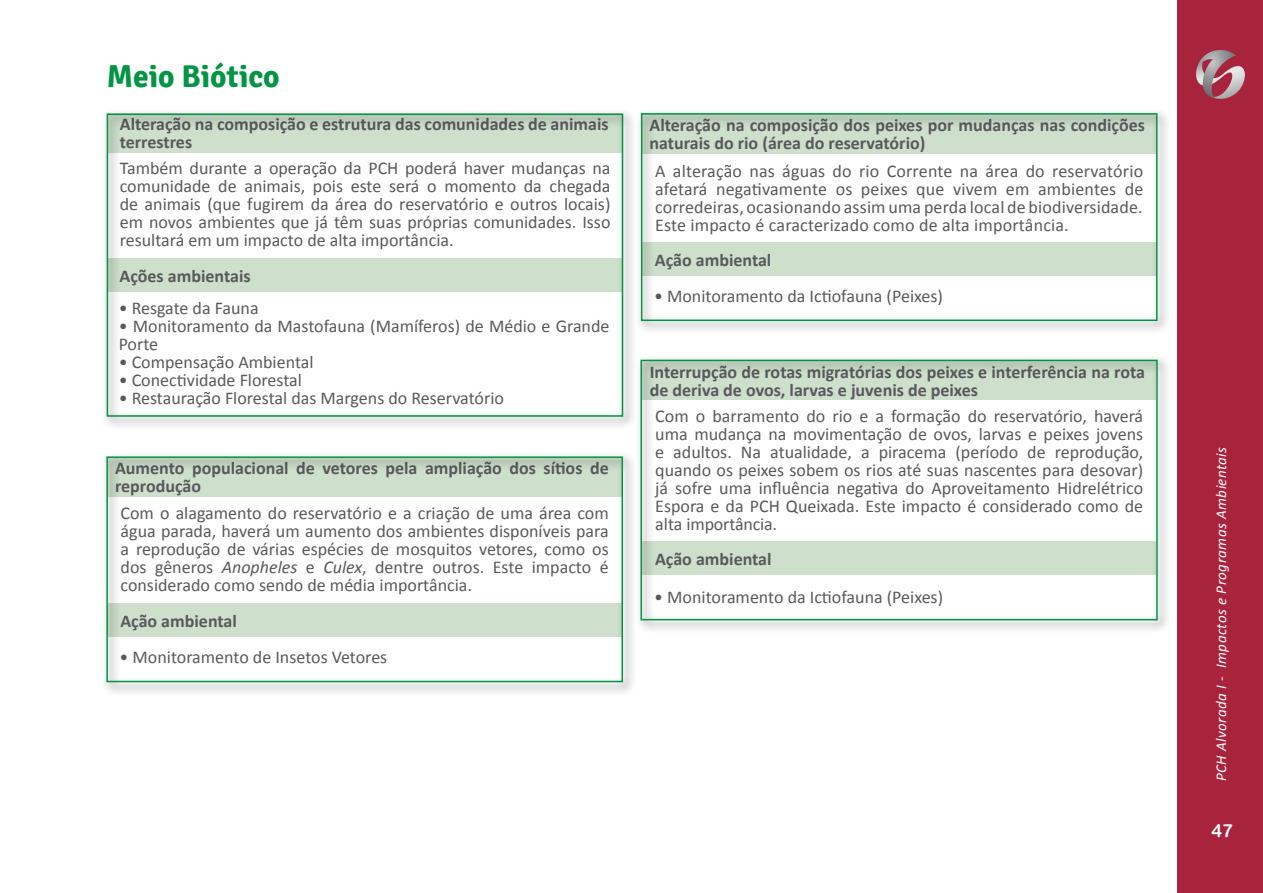
<style>
.page{position:relative;width:1263px;height:893px;background:#fff}
.page>*{position:absolute;margin:0;border:0;box-sizing:border-box;transform-origin:0 0}
.t1{font:700 31.5px "Signika";color:#009444}
.t2{font:18px/18px "Calibri";color:#58595b;text-align:justify}
.t3{font:700 18px/18px "Calibri";color:#58595b}
.t4{font:18px "Arial Rounded MT Bold";color:#fff}
.t5{font:italic 15px "Calibri";letter-spacing:.03em;color:#fff}
.s1{font-style:italic}
</style>
<div class="page">
<div style="left:1178px;top:0;width:85px;height:893px;background:#a8243d"></div>
<svg style="left:1196px;top:50px;width:49px;height:49px"></svg>
<div style="left:102px;top:109px;width:534px;height:321px;background:#000;opacity:.75"></div>
<div style="left:107px;top:114px;width:516px;height:303px;border:2px solid #009444"></div>
<div style="left:102px;top:452px;width:534px;height:244px;background:#000;opacity:.75"></div>
<div style="left:106px;top:456px;width:517px;height:226px;border:2px solid #009444"></div>
<div style="left:636px;top:108px;width:535px;height:227px;background:#000;opacity:.75"></div>
<div style="left:641px;top:113px;width:516px;height:208px;border:2px solid #009444"></div>
<div style="left:636px;top:355px;width:535px;height:279px;background:#000;opacity:.75"></div>
<div style="left:640px;top:360px;width:518px;height:260px;border:2px solid #009444"></div>
<h1 class="t1" style="left:107px;top:57px;width:174px">Meio Biótico</h1>
<p class="t3" style="left:120px;top:115px;width:490px">Alteração na composição e estrutura das comunidades de animais terrestres</p>
<p class="t2" style="left:120px;top:159px;width:492px">Também durante a operação da PCH poderá haver mudanças na comunidade de animais, pois este será o momento da chegada de animais (que fugirem da área do reservatório e outros locais) em novos ambientes que já têm suas próprias comunidades. Isso resultará em um impacto de alta importância.</p>
<p class="t3" style="left:120px;top:267px;width:133px">Ações ambientais</p>
<p class="t2" style="left:119px;top:299px;width:142px">• Resgate da Fauna</p>
<p class="t2" style="left:119px;top:317px;width:492px">• Monitoramento da Mastofauna (Mamíferos) de Médio e Grande<br>Porte</p>
<p class="t2" style="left:119px;top:353px;width:196px">• Compensação Ambiental</p>
<p class="t2" style="left:119px;top:371px;width:185px">• Conectividade Florestal</p>
<p class="t2" style="left:119px;top:389px;width:387px">• Restauração Florestal das Margens do Reservatório</p>
<p class="t3" style="left:115px;top:459px;width:495px">Aumento populacional de vetores pela ampliação dos sítios de reprodução</p>
<p class="t2" style="left:121px;top:504px;width:490px">Com o alagamento do reservatório e a criação de uma área com água parada, haverá um aumento dos ambientes disponíveis para a reprodução de várias espécies de mosquitos vetores, como os dos gêneros <span class="s1">Anopheles</span> e <span class="s1">Culex</span>, dentre outros. Este impacto é considerado como sendo de média importância.</p>
<p class="t3" style="left:120px;top:612px;width:118px">Ação ambiental</p>
<p class="t2" style="left:120px;top:648px;width:269px">• Monitoramento de Insetos Vetores</p>
<p class="t3" style="left:649px;top:116px;width:497px">Alteração na composição dos peixes por mudanças nas condições naturais do rio (área do reservatório)</p>
<p class="t2" style="left:655px;top:162px;width:490px">A alteração nas águas do rio Corrente na área do reservatório afetará negativamente os peixes que vivem em ambientes de corredeiras, ocasionando assim uma perda local de biodiversidade.<br>Este impacto é caracterizado como de alta importância.</p>
<p class="t3" style="left:655px;top:251px;width:118px">Ação ambiental</p>
<p class="t2" style="left:654px;top:287px;width:290px">• Monitoramento da Ictiofauna (Peixes)</p>
<p class="t3" style="left:650px;top:362px;width:497px">Interrupção de rotas migratórias dos peixes e interferência na rota de deriva de ovos, larvas e juvenis de peixes</p>
<p class="t2" style="left:655px;top:407px;width:489px">Com o barramento do rio e a formação do reservatório, haverá uma mudança na movimentação de ovos, larvas e peixes jovens e adultos. Na atualidade, a piracema (período de reprodução, quando os peixes sobem os rios até suas nascentes para desovar) já sofre uma influência negativa do Aproveitamento Hidrelétrico Espora e da PCH Queixada. Este impacto é considerado como de alta importância.</p>
<p class="t3" style="left:655px;top:550px;width:118px">Ação ambiental</p>
<p class="t2" style="left:654px;top:588px;width:290px">• Monitoramento da Ictiofauna (Peixes)</p>
<p class="t5" style="left:1212px;top:781px;width:336px;rotate:-90deg">PCH Alvorada I - Impactos e Programas Ambientais</p>
<p class="t4" style="left:1211px;top:820px;width:23px">47</p>
</div>
